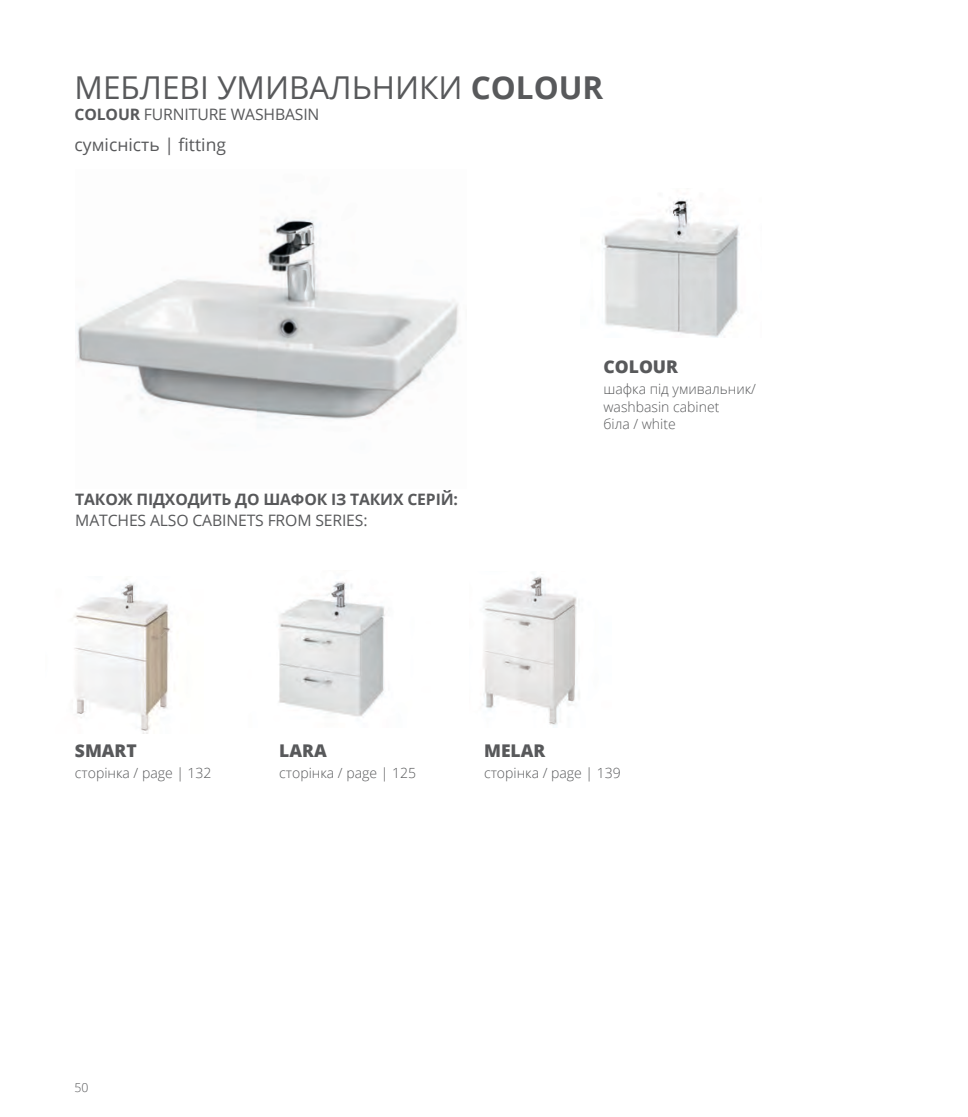
<style>
.page{position:relative;width:968px;height:1117px;background:#fff}
.page>*{position:absolute;margin:0;border:0;box-sizing:border-box;transform-origin:0 0}
.t1{font:31.5px "Open Sans";color:#58595b}
.t2{font:800 17.5px "Open Sans";color:#58595b}
.t3{font:17.5px "Open Sans";color:#58595b}
.t4{font:15.75px "Open Sans";letter-spacing:-.01em;color:#58595b}
.t5{font:700 15.75px "Open Sans";letter-spacing:-.01em;color:#58595b}
.t6{font:300 14px/17.2px "Open Sans";color:#58595b}
.t7{font:300 12.25px "Open Sans";color:#58595b}
.s1{font-weight:700}
</style>
<div class="page">
<img style="left:74px;top:582px;width:97px;height:151px">
<img style="left:602px;top:199px;width:138px;height:138px">
<img style="left:76px;top:217px;width:383px;height:202px">
<img style="left:483px;top:576px;width:94px;height:149px">
<img style="left:279px;top:581px;width:106px;height:136px">
<h1 class="t1" style="left:75px;top:65px;width:530px">МЕБЛЕВІ УМИВАЛЬНИКИ <span class="s1">COLOUR</span></h1>
<p class="t4" style="left:75px;top:103px;width:246px"><span class="s1">COLOUR</span> FURNITURE WASHBASIN</p>
<p class="t3" style="left:75px;top:132px;width:153px">сумісність | fitting</p>
<p class="t5" style="left:75px;top:487px;width:384px">ТАКОЖ ПІДХОДИТЬ ДО ШАФОК ІЗ ТАКИХ СЕРІЙ:</p>
<p class="t4" style="left:75px;top:509px;width:294px">MATCHES ALSO CABINETS FROM SERIES:</p>
<p class="t2" style="left:603px;top:353px;width:76px">COLOUR</p>
<p class="t6" style="left:603px;top:380px;width:154px">шафка під умивальник/ washbasin cabinet<br>біла / white</p>
<p class="t2" style="left:75px;top:737px;width:63px">SMART</p>
<p class="t6" style="left:75px;top:763px;width:138px">сторінка / page | 132</p>
<p class="t2" style="left:279px;top:737px;width:49px">LARA</p>
<p class="t6" style="left:279px;top:763px;width:138px">сторінка / page | 125</p>
<p class="t2" style="left:484px;top:737px;width:63px">MELAR</p>
<p class="t6" style="left:484px;top:763px;width:138px">сторінка / page | 139</p>
<p class="t7" style="left:74px;top:1079px;width:15px">50</p>
</div>
